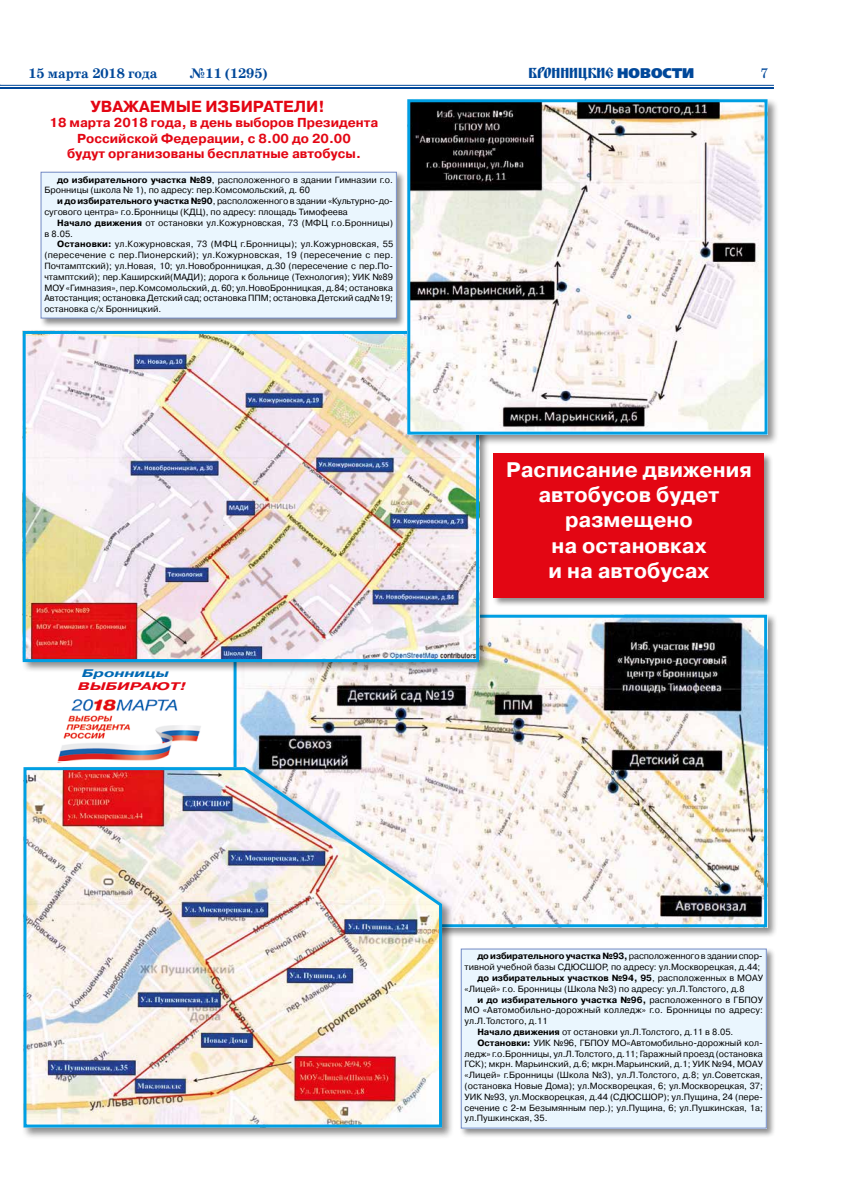
<style>
.page{position:relative;width:842px;height:1191px;background:#fff}
.page>*{position:absolute;margin:0;border:0;box-sizing:border-box;transform-origin:0 0}
.t1{font:700 21.1px/25.3px "Pragmatica C";color:#fff;text-align:center}
.t2{font:700 16px "Pragmatica C";color:#e30613}
.t3{font:700 14px "School Book AC";color:#00489a}
.t4{font:14px "Blagovest Five";color:#00489a}
.t5{font:14px "School Book AC";color:#00489a}
.t6{font:700 13px/15.6px "Pragmatica C";color:#e30613;text-align:center}
.t7{font:italic 700 11px "Pragmatica C";color:#e30613;scale:1.5 1}
.t8{font:italic 700 11px "Pragmatica C";color:#0069b4;scale:1.5 1}
.t9{font:9px/10.8px "Pragmatica C";color:#000}
.t10{font:700 9px "Pragmatica C";color:#000}
.s1{font-family:"Free Set Black C"}
.s2{font-weight:700}
.s3{font-weight:400}
</style>
<div class="page">
<hr style="left:0;top:85px;width:774px;height:1px;background:#00489a">
<hr style="left:0;top:87px;width:774px;height:2px;background:#00489a">
<div style="left:232px;top:613px;width:546px;height:324px;background:#000;opacity:.45"></div>
<img style="left:238px;top:618px;width:525px;height:305px">
<div style="left:234px;top:614px;width:533px;height:313px;border:3px solid #009fe3"></div>
<div style="left:39px;top:170px;width:367px;height:158px;background:#000;opacity:.45"></div>
<div style="left:41px;top:172px;width:355px;height:146px;background:#eaf6fe"></div>
<div style="left:41px;top:172px;width:356px;height:146px;border:1px solid #758cc6"></div>
<div style="left:459px;top:947px;width:317px;height:190px;background:#000;opacity:.45"></div>
<div style="left:461px;top:949px;width:305px;height:179px;background:#eaf6fe"></div>
<div style="left:461px;top:948px;width:306px;height:180px;border:1px solid #758cc6"></div>
<div style="left:21px;top:329px;width:469px;height:344px;background:#000;opacity:.45"></div>
<img style="left:27px;top:335px;width:448px;height:323px">
<div style="left:23px;top:331px;width:456px;height:331px;border:3px solid #009fe3"></div>
<div style="left:21px;top:765px;width:433px;height:374px;background:#000;opacity:.45"></div>
<img style="left:22px;top:765px;width:421px;height:364px">
<div style="left:405px;top:97px;width:374px;height:349px;background:#000;opacity:.45"></div>
<img style="left:411px;top:103px;width:352px;height:327px">
<div style="left:407px;top:99px;width:360px;height:335px;border:3px solid #009fe3"></div>
<div style="left:492px;top:452px;width:282px;height:155px;background:#000;opacity:.45"></div>
<div style="left:494px;top:453px;width:270px;height:144px;background:#e30613"></div>
<img style="left:57px;top:699px;width:144px;height:61px">
<h3 class="t3" style="left:28px;top:66px;width:131px">15 марта 2018 года</h3>
<h3 class="t3" style="left:189px;top:66px;width:80px">№11 (1295)</h3>
<h3 class="t4" style="left:528px;top:64px;width:167px">Бронницкие <span class="s1">НОВОСТИ</span></h3>
<h3 class="t5" style="left:760px;top:66px;width:10px">7</h3>
<h2 class="t2" style="left:91px;top:97px;width:236px">УВАЖАЕМЫЕ ИЗБИРАТЕЛИ!</h2>
<h3 class="t6" style="left:50px;top:115px;width:330px">18 марта 2018 года, в день выборов Президента<br>Российской Федерации, с 8.00 до 20.00<br>будут организованы бесплатные автобусы.</h3>
<p class="t9" style="left:44px;top:174px;width:350px;text-indent:13px"><span class="s2">до избирательного участка №89</span>, расположенного в здании Гимназии г.о.<br>Бронницы (школа № 1), по адресу: пер.Комсомольский, д. 60</p>
<p class="t9" style="left:44px;top:196px;width:350px;text-indent:13px"><span class="s2">и до избирательного участка №90</span>, расположенного в здании «Культурно-до&shy;сугового центра» г.о.Бронницы (КДЦ), по адресу: площадь Тимофеева</p>
<p class="t9" style="left:44px;top:217px;width:350px;text-indent:13px"><span class="s2">Начало движения</span> от остановки ул.Кожурновская, 73 (МФЦ г.о.Бронницы) в 8.05.</p>
<p class="t9" style="left:44px;top:239px;width:350px;text-align:justify;text-indent:13px"><span class="s2">Остановки:</span> ул.Кожурновская, 73 (МФЦ г.Бронницы); ул.Кожурновская, 55 (пересечение с пер.Пионерский); ул.Кожурновская, 19 (пересечение с пер.<br>Почтамптский); ул.Новая, 10; ул.Новобронницкая, д.30 (пересечение с пер.По&shy;чтамптский); пер.Каширский(МАДИ); дорога к больнице (Технология); УИК №89<br>МОУ «Гимназия», пер.Комсомольский, д. 60; ул.НовоБронницкая, д.84; остановка Автостанция; остановка Детский сад; остановка ППМ; остановка Детский сад№19; остановка с/х Бронницкий.</p>
<p class="t8" style="left:82px;top:667px;width:60px">Бронницы</p>
<p class="t7" style="left:78px;top:680px;width:74px">ВЫБИРАЮТ!</p>
<h1 class="t1" style="left:506px;top:457px;width:247px">Расписание движения автобусов будет размещено<br>на остановках<br>и на автобусах</h1>
<p class="t10" style="left:477px;top:951px;width:287px">до избирательного участка №93, <span class="s3">расположенного в здании спор-</span></p>
<p class="t9" style="left:465px;top:961px;width:297px">тивной учебной базы СДЮСШОР, по адресу: ул.Москворецкая, д.44;</p>
<p class="t10" style="left:477px;top:973px;width:287px">до избирательных участков №94, 95<span class="s3">, расположенных в МОАУ</span></p>
<p class="t9" style="left:465px;top:983px;width:281px">«Лицей» г.о. Бронницы (Школа №3) по адресу: ул.Л.Толстого, д.8</p>
<p class="t10" style="left:477px;top:994px;width:287px">и до избирательного участка №96, <span class="s3">расположенного в ГБПОУ</span></p>
<p class="t9" style="left:465px;top:1005px;width:300px">МО «Автомобильно-дорожный колледж» г.о. Бронницы по адресу:</p>
<p class="t9" style="left:465px;top:1015px;width:85px">ул.Л.Толстого, д.11</p>
<p class="t9" style="left:477px;top:1026px;width:258px"><span class="s2">Начало движения</span> от остановки ул.Л.Толстого, д.11 в 8.05.</p>
<p class="t9" style="left:477px;top:1037px;width:287px"><span class="s2">Остановки:</span> УИК №96, ГБПОУ МО«Автомобильно-дорожный кол-</p>
<p class="t9" style="left:465px;top:1048px;width:300px">ледж» г.о.Бронницы, ул.Л.Толстого, д.11; Гаражный проезд (остановка</p>
<p class="t9" style="left:465px;top:1059px;width:300px">ГСК); мкрн. Марьинский, д.6; мкрн.Марьинский, д.1; УИК №94, МОАУ</p>
<p class="t9" style="left:465px;top:1069px;width:300px">«Лицей» г.Бронницы (Школа №3), ул.Л.Толстого, д.8; ул.Советская,</p>
<p class="t9" style="left:465px;top:1080px;width:300px">(остановка Новые Дома); ул.Москворецкая, 6; ул.Москворецкая, 37;</p>
<p class="t9" style="left:465px;top:1091px;width:300px">УИК №93, ул.Москворецкая, д.44 (СДЮСШОР); ул.Пущина, 24 (пере-</p>
<p class="t9" style="left:465px;top:1102px;width:300px">сечение с 2- м Безымянным пер.); ул.Пущина, 6; ул.Пушкинская, 1а;</p>
<p class="t9" style="left:465px;top:1113px;width:84px">ул.Пушкинская, 35.</p>
</div>
